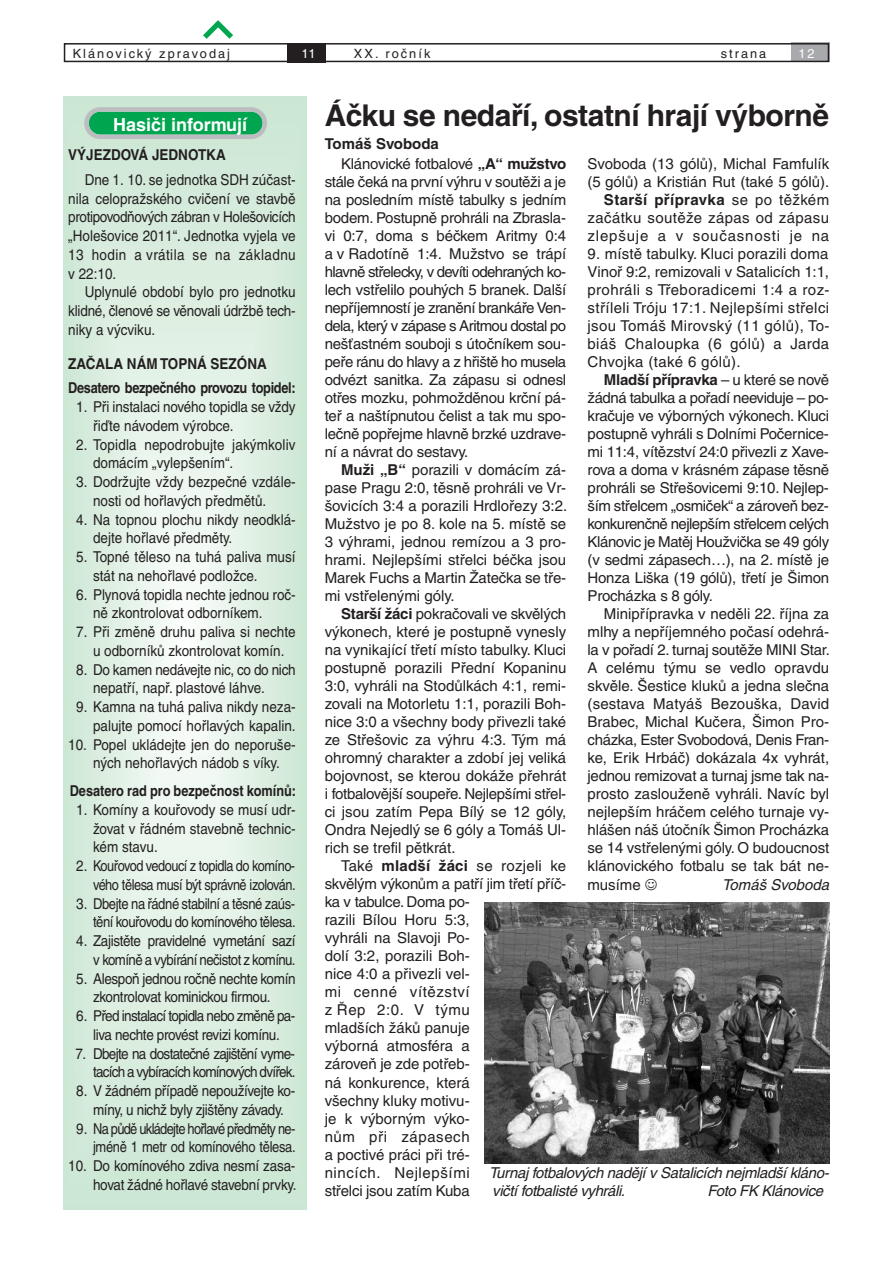
<style>
.page{position:relative;width:893px;height:1263px;background:#fff}
.page>*{position:absolute;margin:0;border:0;box-sizing:border-box;transform-origin:0 0}
.t1{font:700 30px "Helvetica CE";letter-spacing:-.015em;color:#231f20}
.t2{font:700 18px "Helvetica CE";color:#fff}
.t3{font:15px/18px "Helvetica CE";letter-spacing:-.005em;color:#231f20;text-align:justify}
.t4{font:15px/18.8px "Helvetica CE";letter-spacing:-.005em;color:#231f20;scale:.9 1}
.t5{font:15px/18.8px "Helvetica CE";letter-spacing:-.035em;color:#231f20;text-align:right;scale:.9 1}
.t6{font:15px/18px "Helvetica CE";letter-spacing:.015em;color:#231f20;text-align:right}
.t7{font:15px/18.8px "Helvetica CE";letter-spacing:-.055em;color:#231f20;text-align:right;scale:.9 1}
.t8{font:15px/18.8px "Helvetica CE";letter-spacing:-.025em;color:#231f20;text-align:center;scale:.9 1}
.t9{font:italic 15px/18px "Helvetica CE";letter-spacing:-.025em;color:#231f20}
.t10{font:15px/18.8px "Helvetica CE";letter-spacing:-.045em;color:#231f20;text-align:center;scale:.9 1}
.t11{font:700 15px/24.8px "Helvetica CE";letter-spacing:-.025em;color:#231f20;scale:.9 1}
.t12{font:700 15px "Helvetica CE";color:#231f20;scale:.85 1}
.t13{font:700 15px "Helvetica CE";color:#231f20;scale:.9 1}
.t14{font:italic 15px "Helvetica CE";color:#231f20}
.t15{font:700 15px "Helvetica CE";color:#231f20}
.t16{font:12.75px "Helvetica CE";letter-spacing:.16em;color:#231f20}
.t17{font:12.75px "Helvetica CE";color:#fff}
.s1{font-weight:700}
</style>
<div class="page">
<div style="left:287px;top:43px;width:38px;height:19px;background:#231f20"></div>
<div style="left:791px;top:43px;width:38px;height:19px;background:#a8a9ad"></div>
<div style="left:64px;top:43px;width:765px;height:19px;border:2px solid #231f20"></div>
<svg style="left:203px;top:20px;width:30px;height:19px"></svg>
<img style="left:485px;top:902px;width:344px;height:261px">
<svg style="left:64px;top:97px;width:242px;height:1112px;background:#dceee1"></svg>
<svg style="left:84px;top:107px;width:183px;height:32px;background:#43af78"></svg>
<p class="t16" style="left:73px;top:49px;width:159px">Klánovický zpravodaj</p>
<p class="t17" style="left:301px;top:49px;width:16px">11</p>
<p class="t16" style="left:354px;top:49px;width:78px">XX. ročník</p>
<p class="t16" style="left:721px;top:49px;width:47px">strana</p>
<p class="t17" style="left:798px;top:49px;width:18px">12</p>
<p class="t2" style="left:113px;top:118px;width:136px">Hasiči informují</p>
<p class="t13" style="left:68px;top:149px;width:176px">VÝJEZDOVÁ JEDNOTKA</p>
<p class="t4" style="left:68px;top:172px;width:254px;text-align:justify;text-indent:16px">Dne 1. 10. se jednotka SDH zúčast&shy;nila celopražského cvičení ve stavbě protipovodňových zábran v Holešovicích „Holešovice 2011“. Jednotka vyjela ve 13 hodin a vrátila se na základnu v 22:10.</p>
<p class="t4" style="left:68px;top:284px;width:254px;text-align:justify;text-indent:16px">Uplynulé období bylo pro jednotku klidné, členové se věnovali údržbě tech&shy;niky a výcviku.</p>
<p class="t11" style="left:68px;top:352px;width:254px">ZAČALA NÁM TOPNÁ SEZÓNA<br>Desatero bezpečného provozu topidel:</p>
<p class="t4" style="left:93px;top:399px;width:227px;text-indent:-17px">1. Při instalaci nového topidla se vždy řiďte návodem výrobce.</p>
<p class="t4" style="left:93px;top:436px;width:227px;text-indent:-17px">2. Topidla nepodrobujte jakýmkoliv domácím „vylepšením“.</p>
<p class="t4" style="left:93px;top:474px;width:227px;text-indent:-17px">3. Dodržujte vždy bezpečné vzdále&shy;nosti od hořlavých předmětů.</p>
<p class="t4" style="left:93px;top:511px;width:227px;text-indent:-17px">4. Na topnou plochu nikdy neodklá&shy;dejte hořlavé předměty.</p>
<p class="t4" style="left:93px;top:549px;width:227px;text-indent:-17px">5. Topné těleso na tuhá paliva musí stát na nehořlavé podložce.</p>
<p class="t4" style="left:93px;top:586px;width:227px;text-indent:-17px">6. Plynová topidla nechte jednou roč&shy;ně zkontrolovat odborníkem.</p>
<p class="t4" style="left:76px;top:624px;width:245px;text-align:center">7. Při změně druhu paliva si nechte u odborníků zkontrolovat komín.</p>
<p class="t4" style="left:93px;top:661px;width:227px;text-indent:-17px">8. Do kamen nedávejte nic, co do nich nepatří, např. plastové láhve.</p>
<p class="t4" style="left:76px;top:699px;width:245px;text-align:right">9. Kamna na tuhá paliva nikdy neza&shy;palujte pomocí hořlavých kapalin.</p>
<p class="t4" style="left:68px;top:736px;width:254px;text-align:center">10. Popel ukládejte jen do neporuše&shy;ných nehořlavých nádob s víky.</p>
<p class="t12" style="left:70px;top:785px;width:268px">Desatero rad pro bezpečnost komínů:</p>
<p class="t4" style="left:93px;top:802px;width:227px;text-align:justify;text-indent:-17px">1. Komíny a kouřovody se musí udr&shy;žovat v řádném stavebně technic&shy;kém stavu.</p>
<p class="t5" style="left:76px;top:858px;width:245px">2. Kouřovod vedoucí z topidla do komíno&shy;vého tělesa musí být správně izolován.</p>
<p class="t5" style="left:76px;top:895px;width:245px">3. Dbejte na řádné stabilní a těsné zaús&shy;tění kouřovodu do komínového tělesa.</p>
<p class="t5" style="left:76px;top:933px;width:245px">4. Zajistěte pravidelné vymetání sazí v komíně a vybírání nečistot z komínu.</p>
<p class="t8" style="left:76px;top:970px;width:245px">5. Alespoň jednou ročně nechte komín zkontrolovat kominickou firmou.</p>
<p class="t10" style="left:76px;top:1008px;width:245px">6. Před instalací topidla nebo změně pa&shy;liva nechte provést revizi komínu.</p>
<p class="t7" style="left:76px;top:1045px;width:246px">7. Dbejte na dostatečné zajištění vyme&shy;tacích a vybíracích komínových dvířek.</p>
<p class="t8" style="left:76px;top:1083px;width:245px">8. V žádném případě nepoužívejte ko&shy;míny, u nichž byly zjištěny závady.</p>
<p class="t7" style="left:76px;top:1120px;width:245px">9. Na půdě ukládejte hořlavé předměty ne&shy;jméně 1 metr od komínového tělesa.</p>
<p class="t4" style="left:68px;top:1158px;width:255px;text-align:right">10. Do komínového zdiva nesmí zasa&shy;hovat žádné hořlavé stavební prvky.</p>
<h1 class="t1" style="left:325px;top:105px;width:506px">Áčku se nedaří, ostatní hrají výborně</h1>
<p class="t15" style="left:325px;top:138px;width:116px">Tomáš Svoboda</p>
<p class="t6" style="left:588px;top:157px;width:243px">Svoboda (13 gólů), Michal Famfulík (5 gólů) a Kristián Rut (také 5 gólů).<br><span class="s1">Starší přípravka</span> se po těžkém začátku soutěže zápas od zápasu zlepšuje a v současnosti je na</p>
<p class="t3" style="left:588px;top:247px;width:243px">9. místě tabulky. Kluci porazili doma Vinoř 9:2, remizovali v Satalicích 1:1, prohráli s Třeboradicemi 1:4 a roz&shy;stříleli Tróju 17:1. Nejlepšími střelci jsou Tomáš Mirovský (11 gólů), To&shy;biáš Chaloupka (6 gólů) a Jarda Chvojka (také 6 gólů).</p>
<p class="t3" style="left:588px;top:373px;width:243px;text-indent:16px"><span class="s1">Mladší přípravka</span> – u které se nově žádná tabulka a pořadí neeviduje – po&shy;kračuje ve výborných výkonech. Kluci postupně vyhráli s Dolními Počernice&shy;mi 11:4, vítězství 24:0 přivezli z Xave&shy;rova a doma v krásném zápase těsně prohráli se Střešovicemi 9:10. Nejlep&shy;ším střelcem „osmiček“ a zároveň bez&shy;konkurenčně nejlepším střelcem celých Klánovic je Matěj Houžvička se 49 góly (v sedmi zápasech…), na 2. místě je Honza Liška (19 gólů), třetí je Šimon Procházka s 8 góly.</p>
<p class="t3" style="left:588px;top:607px;width:244px;text-indent:16px">Minipřípravka v neděli 22. října za mlhy a nepříjemného počasí odehrá&shy;la v pořadí 2. turnaj soutěže MINI Star.<br>A celému týmu se vedlo opravdu skvěle. Šestice kluků a jedna slečna (sestava Matyáš Bezouška, David Brabec, Michal Kučera, Šimon Pro&shy;cházka, Ester Svobodová, Denis Fran&shy;ke, Erik Hrbáč) dokázala 4x vyhrát, jednou remizovat a turnaj jsme tak na&shy;prosto zaslouženě vyhráli. Navíc byl nejlepším hráčem celého turnaje vy&shy;hlášen náš útočník Šimon Procházka se 14 vstřelenými góly. O budoucnost klánovického fotbalu se tak bát ne&shy;musíme ☺</p>
<p class="t3" style="left:325px;top:157px;width:243px;text-indent:16px">Klánovické fotbalové <span class="s1">„A“ mužstvo </span>stále čeká na první výhru v soutěži a je na posledním místě tabulky s jedním bodem. Postupně prohráli na Zbrasla&shy;vi 0:7, doma s béčkem Aritmy 0:4 a v Radotíně 1:4. Mužstvo se trápí hlavně střelecky, v devíti odehraných ko&shy;lech vstřelilo pouhých 5 branek. Další nepříjemností je zranění brankáře Ven&shy;dela, který v zápase s Aritmou dostal po nešťastném souboji s útočníkem sou&shy;peře ránu do hlavy a z hřiště ho musela odvézt sanitka. Za zápasu si odnesl otřes mozku, pohmožděnou krční pá&shy;teř a naštípnutou čelist a tak mu spo&shy;lečně popřejme hlavně brzké uzdrave&shy;ní a návrat do sestavy.</p>
<p class="t3" style="left:325px;top:463px;width:244px;text-indent:16px"><span class="s1">Muži „B“</span> porazili v domácím zá&shy;pase Pragu 2:0, těsně prohráli ve Vr&shy;šovicích 3:4 a porazili Hrdlořezy 3:2.<br>Mužstvo je po 8. kole na 5. místě se 3 výhrami, jednou remízou a 3 pro&shy;hrami. Nejlepšími střelci béčka jsou Marek Fuchs a Martin Žatečka se tře&shy;mi vstřelenými góly.</p>
<p class="t3" style="left:325px;top:607px;width:243px;text-indent:16px"><span class="s1">Starší žáci</span> pokračovali ve skvělých výkonech, které je postupně vynesly na vynikající třetí místo tabulky. Kluci postupně porazili Přední Kopaninu 3:0, vyhráli na Stodůlkách 4:1, remi&shy;zovali na Motorletu 1:1, porazili Boh&shy;nice 3:0 a všechny body přivezli také ze Střešovic za výhru 4:3. Tým má ohromný charakter a zdobí jej veliká bojovnost, se kterou dokáže přehrát i fotbalovější soupeře. Nejlepšími střel&shy;ci jsou zatím Pepa Bílý se 12 góly, Ondra Nejedlý se 6 góly a Tomáš Ul&shy;rich se trefil pětkrát.</p>
<p class="t3" style="left:325px;top:859px;width:243px;text-align:left;text-indent:16px">Také <span class="s1">mladší žáci</span> se rozjeli ke skvělým výkonům a patří jim třetí příč&shy;ka v tabulce. Doma po-<br>razili Bílou Horu 5:3,<br>vyhráli na Slavoji Po-<br>dolí 3:2, porazili Boh-<br>nice 4:0 a přivezli vel-<br>mi cenné vítězství<br>z Řep 2:0. V týmu<br>mladších žáků panuje<br>výborná atmosféra a<br>zároveň je zde potřeb-<br>ná konkurence, která<br>všechny kluky motivu-<br>je k výborným výko-<br>nům při zápasech<br>a poctivé práci při tré-<br>nincích. Nejlepšími<br>střelci jsou zatím Kuba</p>
<p class="t14" style="left:722px;top:879px;width:108px">Tomáš Svoboda</p>
<p class="t9" style="left:489px;top:1165px;width:341px">Turnaj fotbalových nadějí v Satalicích nejmladší kláno&shy;vičtí fotbalisté vyhráli.</p>
<p class="t9" style="left:707px;top:1183px;width:117px">Foto FK Klánovice</p>
</div>
